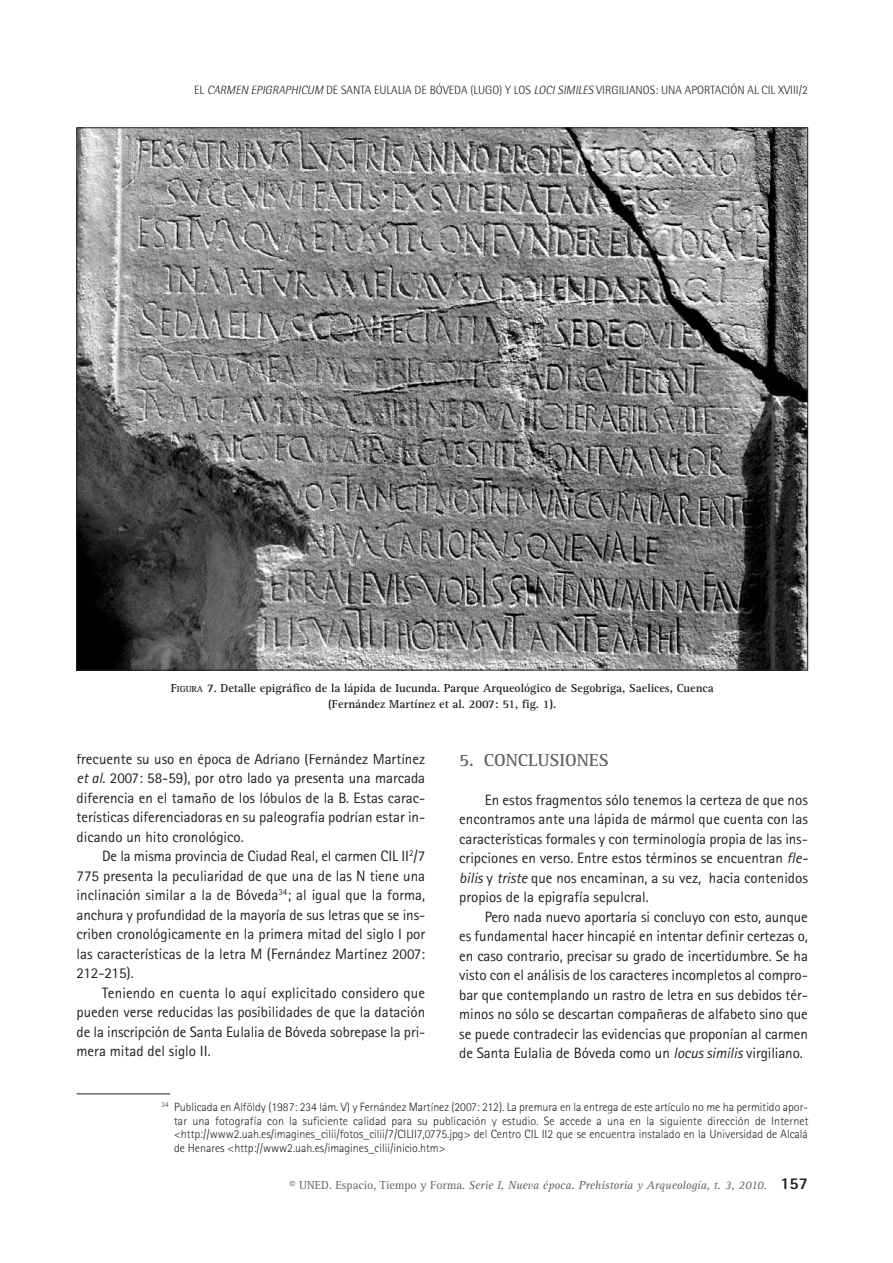
<style>
.page{position:relative;width:893px;height:1263px;background:#fff}
.page>*{position:absolute;margin:0;border:0;box-sizing:border-box;transform-origin:0 0}
.t1{font:700 18px "Rotis Serif";color:#636366}
.t2{font:15px/19.5px "Rotis Sans Serif";color:#231f20;text-align:justify}
.t3{font:300 12px/13.5px "Rotis Sans Serif";color:#231f20;text-align:justify}
.t4{font:700 12px/16.5px "Rotis Serif";color:#231f20;text-align:center}
.t5{font:300 12px "Rotis Semi Sans";color:#231f20}
.t6{font:italic 12px "Rotis Serif";color:#636366}
.s1{font-style:italic}
.s2{font-size:9px}
.s3{font-style:normal}
.s4{font-family:"Rotis Sans Serif";font-weight:800;font-style:normal;font-size:16.5px;color:#231f20}
</style>
<div class="page">
<img style="left:79px;top:130px;width:727px;height:538px">
<hr style="left:77px;top:1093px;width:93px;height:1px;background:#231f20">
<p class="t5" style="left:194px;top:86px;width:615px">EL <span class="s1">CARMEN EPIGRAPHICUM</span> DE SANTA EULALIA DE BÓVEDA (LUGO) Y LOS <span class="s1">LOCI SIMILES</span> VIRGILIANOS: UNA APORTACIÓN AL CIL XVIII/2</p>
<p class="t4" style="left:171px;top:681px;width:545px">F<span class="s2">IGURA</span> 7. Detalle epigráfico de la lápida de Iucunda. Parque Arqueológico de Segobriga, Saelices, Cuenca (Fernández Martínez et al. 2007: 51, fig. 1).</p>
<p class="t2" style="left:77px;top:750px;width:350px">frecuente su uso en época de Adriano (Fernández Martínez <span class="s1">et al</span>. 2007: 58-59), por otro lado ya presenta una marcada diferencia en el tamaño de los lóbulos de la B. Estas carac&shy;terísticas diferenciadoras en su paleografía podrían estar in&shy;dicando un hito cronológico.</p>
<p class="t2" style="left:77px;top:848px;width:350px;text-indent:26px">De la misma provincia de Ciudad Real, el carmen CIL II<sup>2</sup>/7<br>775 presenta la peculiaridad de que una de las N tiene una inclinación similar a la de Bóveda<sup>34</sup>; al igual que la forma, anchura y profundidad de la mayoría de sus letras que se ins&shy;criben cronológicamente en la primera mitad del siglo I por las características de la letra M (Fernández Martínez 2007:<br>212-215).</p>
<p class="t2" style="left:77px;top:984px;width:350px;text-indent:26px">Teniendo en cuenta lo aquí explicitado considero que pueden verse reducidas las posibilidades de que la datación de la inscripción de Santa Eulalia de Bóveda sobrepase la pri&shy;mera mitad del siglo II.</p>
<p class="t1" style="left:459px;top:754px;width:151px">5. CONCLUSIONES</p>
<p class="t2" style="left:459px;top:791px;width:350px;text-align:left;text-indent:26px">En estos fragmentos sólo tenemos la certeza de que nos encontramos ante una lápida de mármol que cuenta con las características formales y con terminología propia de las ins&shy;cripciones en verso. Entre estos términos se encuentran <span class="s1">fle&shy;bilis</span> y <span class="s1">triste</span> que nos encaminan, a su vez, hacia contenidos propios de la epigrafía sepulcral.</p>
<p class="t2" style="left:459px;top:908px;width:350px;text-indent:26px">Pero nada nuevo aportaría si concluyo con esto, aunque es fundamental hacer hincapié en intentar definir certezas o, en caso contrario, precisar su grado de incertidumbre. Se ha visto con el análisis de los caracteres incompletos al compro&shy;bar que contemplando un rastro de letra en sus debidos tér&shy;minos no sólo se descartan compañeras de alfabeto sino que se puede contradecir las evidencias que proponían al carmen de Santa Eulalia de Bóveda como un <span class="s1">locus similis</span> virgiliano.</p>
<p class="t3" style="left:174px;top:1101px;width:636px;text-indent:-12px"><sup>34</sup> Publicada en Alföldy (1987: 234 lám. V) y Fernández Martínez (2007: 212). La premura en la entrega de este artículo no me ha permitido apor&shy;tar una fotografía con la suficiente calidad para su publicación y estudio. Se accede a una en la siguiente dirección de Internet &lt;http://www2.uah.es/imagines_cilii/fotos_cilii/7/CILII7,0775.jpg&gt; del Centro CIL II2 que se encuentra instalado en la Universidad de Alcalá de Henares &lt;http://www2.uah.es/imagines_cilii/inicio.htm&gt;</p>
<p class="t6" style="left:290px;top:1181px;width:520px"><span class="s3">© UNED. Espacio, Tiempo y Forma.</span> Serie I, Nueva época. Prehistoria y Arqueología, t. 3, 2010. <span class="s4">157</span></p>
</div>
